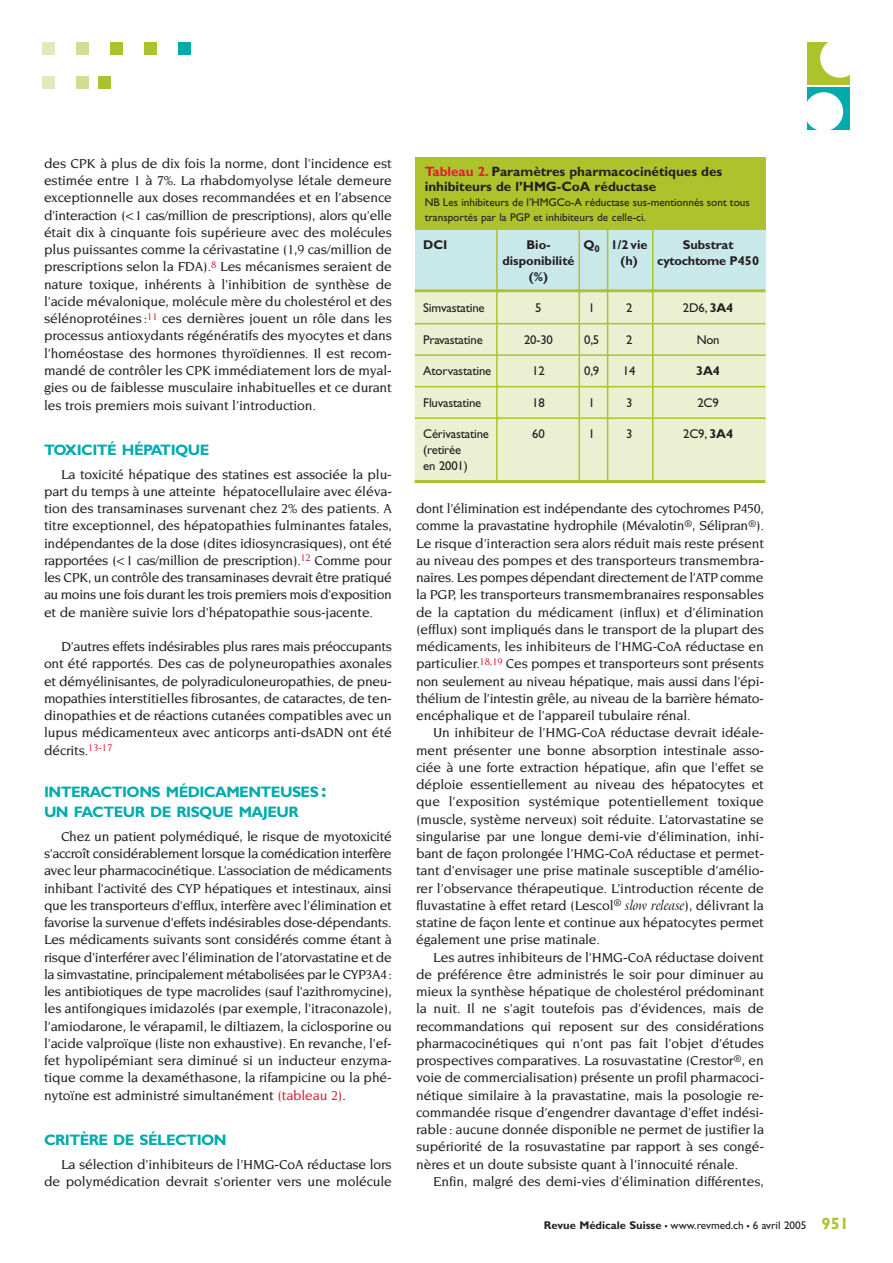
<style>
.page{position:relative;width:893px;height:1263px;background:#fff}
.page>*{position:absolute;margin:0;border:0;box-sizing:border-box;transform-origin:0 0}
.t1{font:700 15.15px/19.5px "Gill Sans";letter-spacing:-.035em;color:#00aaad}
.t2{font:500 13.95px/17.2px "Novarese";letter-spacing:-.01em;color:#231f20;text-align:justify}
.t3{font:700 13.5px/15px "Gill Sans";color:#231f20}
.t4{font:12.75px/15.8px "Gill Sans";letter-spacing:-.015em;color:#231f20}
.t5{font:700 12.75px "Gill Sans";color:#231f20}
.t6{font:700 12.75px "Gill Sans";letter-spacing:-.02em;color:#231f20}
.t7{font:11.25px/15px "Gill Sans";color:#231f20}
.s1{font-size:20.25px}
.s2{color:#da2031}
.s3{font-weight:700}
.s4{font-family:"Arrus BT";font-weight:400;font-style:italic}
.s5{font-weight:700;font-size:16.5px}
.s6{font-weight:700;font-size:16.5px;color:#acc32b}
</style>
<div class="page">
<div style="left:179px;top:43px;width:12px;height:12px;background:#00aaad"></div>
<div style="left:145px;top:43px;width:12px;height:12px;background:#acc32b"></div>
<div style="left:111px;top:43px;width:12px;height:12px;background:#acc32b"></div>
<div style="left:77px;top:43px;width:12px;height:12px;background:#d2dd93"></div>
<div style="left:43px;top:43px;width:12px;height:12px;background:#e2eabc"></div>
<div style="left:99px;top:77px;width:12px;height:12px;background:#acc32b"></div>
<div style="left:77px;top:77px;width:12px;height:12px;background:#d2dd93"></div>
<div style="left:43px;top:77px;width:12px;height:12px;background:#e2eabc"></div>
<svg style="left:838px;top:87px;width:12px;height:1px"></svg>
<div style="left:807px;top:43px;width:43px;height:42px;background:#acc32b"></div>
<div style="left:820px;top:38px;width:39px;height:40px;background:#fff;border-radius:50%"></div>
<div style="left:807px;top:88px;width:43px;height:42px;background:#00aaad"></div>
<div style="left:804px;top:92px;width:39px;height:39px;background:#fff;border-radius:50%"></div>
<div style="left:415px;top:289px;width:350px;height:192px;background:#ebf0d2"></div>
<div style="left:415px;top:227px;width:350px;height:62px;background:#c8e8ea"></div>
<hr style="left:415px;top:289px;width:350px;height:3px;background:#acc32b">
<hr style="left:415px;top:323px;width:350px;height:1px;background:#acc32b">
<hr style="left:415px;top:354px;width:350px;height:2px;background:#acc32b">
<hr style="left:415px;top:386px;width:350px;height:1px;background:#acc32b">
<hr style="left:415px;top:417px;width:350px;height:2px;background:#acc32b">
<hr style="left:496px;top:228px;width:2px;height:253px;background:#acc32b">
<hr style="left:578px;top:228px;width:2px;height:253px;background:#acc32b">
<hr style="left:415px;top:480px;width:350px;height:3px;background:#acc32b">
<div style="left:415px;top:157px;width:350px;height:72px;background:#acc32b"></div>
<hr style="left:652px;top:227px;width:1px;height:254px;background:#acc32b">
<hr style="left:607px;top:227px;width:1px;height:254px;background:#acc32b">
<p class="t2" style="left:44px;top:155px;width:349px">des CPK à plus de dix fois la norme, dont l’incidence est estimée entre 1 à 7%. La rhabdomyolyse létale demeure exceptionnelle aux doses recommandées et en l’absence d’interaction (&lt;1 cas/million de prescriptions), alors qu’elle était dix à cinquante fois supérieure avec des molécules plus puissantes comme la cérivastatine (1,9 cas/million de prescriptions selon la FDA).<sup>8</sup> Les mécanismes seraient de nature toxique, inhérents à l’inhibition de synthèse de l’acide mévalonique, molécule mère du cholestérol et des sélénoprotéines :<sup>11</sup> ces dernières jouent un rôle dans les processus antioxydants régénératifs des myocytes et dans l’homéostase des hormones thyroïdiennes. Il est recom&shy;mandé de contrôler les CPK immédiatement lors de myal&shy;gies ou de faiblesse musculaire inhabituelles et ce durant les trois premiers mois suivant l’introduction.</p>
<p class="t1" style="left:44px;top:441px;width:167px">TOXICITÉ HÉPATIQUE</p>
<p class="t2" style="left:44px;top:466px;width:349px;text-indent:17px">La toxicité hépatique des statines est associée la plu&shy;part du temps à une atteinte hépatocellulaire avec éléva&shy;tion des transaminases survenant chez 2% des patients. A titre exceptionnel, des hépatopathies fulminantes fatales, indépendantes de la dose (dites idiosyncrasiques), ont été rapportées (&lt;1 cas/million de prescription).<sup>12</sup> Comme pour les CPK, un contrôle des transaminases devrait être pratiqué au moins une fois durant les trois premiers mois d’exposition et de manière suivie lors d’hépatopathie sous-jacente.</p>
<p class="t2" style="left:44px;top:638px;width:349px;text-indent:17px">D’autres effets indésirables plus rares mais préoccupants ont été rapportés. Des cas de polyneuropathies axonales et démyélinisantes, de polyradiculoneuropathies, de pneu&shy;mopathies interstitielles fibrosantes, de cataractes, de ten&shy;dinopathies et de réactions cutanées compatibles avec un lupus médicamenteux avec anticorps anti-dsADN ont été décrits.<sup>13-17</sup></p>
<p class="t1" style="left:44px;top:784px;width:284px">INTERACTIONS MÉDICAMENTEUSES <span class="s1">:<br></span>UN FACTEUR DE RISQUE MAJEUR</p>
<p class="t2" style="left:44px;top:828px;width:349px;text-indent:17px">Chez un patient polymédiqué, le risque de myotoxicité s’accroît considérablement lorsque la comédication interfère avec leur pharmacocinétique. L’association de médicaments inhibant l’activité des CYP hépatiques et intestinaux, ainsi que les transporteurs d’efflux, interfère avec l’élimination et favorise la survenue d’effets indésirables dose-dépendants.<br>Les médicaments suivants sont considérés comme étant à risque d’interférer avec l’élimination de l’atorvastatine et de la simvastatine, principalement métabolisées par le CYP3A4: les antibiotiques de type macrolides (sauf l’azithromycine), les antifongiques imidazolés (par exemple, l’itraconazole), l’amiodarone, le vérapamil, le diltiazem, la ciclosporine ou l’acide valproïque (liste non exhaustive). En revanche, l’ef&shy;fet hypolipémiant sera diminué si un inducteur enzyma&shy;tique comme la dexaméthasone, la rifampicine ou la phé&shy;nytoïne est administré simultanément <span class="s2">(tableau 2)</span>.</p>
<p class="t1" style="left:44px;top:1131px;width:184px">CRITÈRE DE SÉLECTION</p>
<p class="t2" style="left:44px;top:1156px;width:349px;text-align:right">La sélection d’inhibiteurs de l’HMG-CoA réductase lors de polymédication devrait s’orienter vers une molécule</p>
<p class="t3" style="left:425px;top:165px;width:299px"><span class="s2">Tableau 2.</span> Paramètres pharmacocinétiques des inhibiteurs de l’HMG-CoA réductase</p>
<p class="t7" style="left:425px;top:196px;width:327px">NB Les inhibiteurs de l’HMGCo-A réductase sus-mentionnés sont tous transportés par la PGP et inhibiteurs de celle-ci.</p>
<p class="t5" style="left:423px;top:240px;width:26px">DCI</p>
<p class="t5" style="left:526px;top:240px;width:26px">Bio-</p>
<p class="t5" style="left:583px;top:240px;width:66px">Q<sub>0</sub> 1/2 vie</p>
<p class="t5" style="left:683px;top:240px;width:52px">Substrat</p>
<p class="t5" style="left:502px;top:256px;width:74px">disponibilité</p>
<p class="t6" style="left:621px;top:256px;width:140px">(h) cytochtome P450</p>
<p class="t5" style="left:529px;top:272px;width:20px">(%)</p>
<p class="t4" style="left:423px;top:301px;width:63px">Simvastatine</p>
<p class="t4" style="left:535px;top:301px;width:8px">5</p>
<p class="t4" style="left:589px;top:301px;width:8px">1</p>
<p class="t4" style="left:626px;top:301px;width:8px">2</p>
<p class="t4" style="left:683px;top:301px;width:52px">2D6, <span class="s3">3A4</span></p>
<p class="t4" style="left:423px;top:333px;width:61px">Pravastatine</p>
<p class="t4" style="left:524px;top:333px;width:30px">20-30</p>
<p class="t4" style="left:584px;top:333px;width:17px">0,5</p>
<p class="t4" style="left:626px;top:333px;width:8px">2</p>
<p class="t4" style="left:697px;top:333px;width:24px">Non</p>
<p class="t4" style="left:423px;top:364px;width:70px">Atorvastatine</p>
<p class="t4" style="left:532px;top:364px;width:14px">12</p>
<p class="t4" style="left:584px;top:364px;width:17px">0,9</p>
<p class="t4" style="left:623px;top:364px;width:14px">14</p>
<p class="t5" style="left:696px;top:366px;width:25px">3A4</p>
<p class="t4" style="left:423px;top:396px;width:60px">Fluvastatine</p>
<p class="t4" style="left:532px;top:396px;width:14px">18</p>
<p class="t4" style="left:589px;top:396px;width:8px">1</p>
<p class="t4" style="left:626px;top:396px;width:8px">3</p>
<p class="t4" style="left:697px;top:396px;width:23px">2C9</p>
<p class="t4" style="left:423px;top:427px;width:67px">Cérivastatine</p>
<p class="t4" style="left:532px;top:427px;width:14px">60</p>
<p class="t4" style="left:589px;top:427px;width:8px">1</p>
<p class="t4" style="left:626px;top:427px;width:8px">3</p>
<p class="t4" style="left:683px;top:427px;width:51px">2C9, <span class="s3">3A4</span></p>
<p class="t4" style="left:423px;top:443px;width:46px">(retirée en 2001)</p>
<p class="t2" style="left:416px;top:500px;width:349px">dont l’élimination est indépendante des cytochromes P450, comme la pravastatine hydrophile (Mévalotin<sup>®</sup>, Sélipran<sup>®</sup>).<br>Le risque d’interaction sera alors réduit mais reste présent au niveau des pompes et des transporteurs transmembra&shy;naires. Les pompes dépendant directement de l’ATP comme la PGP, les transporteurs transmembranaires responsables de la captation du médicament (influx) et d’élimination (efflux) sont impliqués dans le transport de la plupart des médicaments, les inhibiteurs de l’HMG-CoA réductase en particulier.<sup>18,19</sup> Ces pompes et transporteurs sont présents non seulement au niveau hépatique, mais aussi dans l’épi&shy;thélium de l’intestin grêle, au niveau de la barrière hémato&shy;encéphalique et de l’appareil tubulaire rénal.</p>
<p class="t2" style="left:416px;top:725px;width:349px;text-indent:17px">Un inhibiteur de l’HMG-CoA réductase devrait idéale&shy;ment présenter une bonne absorption intestinale asso&shy;ciée à une forte extraction hépatique, afin que l’effet se déploie essentiellement au niveau des hépatocytes et que l’exposition systémique potentiellement toxique (muscle, système nerveux) soit réduite. L’atorvastatine se singularise par une longue demi-vie d’élimination, inhi&shy;bant de façon prolongée l’HMG-CoA réductase et permet&shy;tant d’envisager une prise matinale susceptible d’amélio&shy;rer l’observance thérapeutique. L’introduction récente de fluvastatine à effet retard (Lescol<sup>®</sup> <span class="s4">slow release</span>), délivrant la statine de façon lente et continue aux hépatocytes permet également une prise matinale.</p>
<p class="t2" style="left:416px;top:949px;width:349px;text-indent:17px">Les autres inhibiteurs de l’HMG-CoA réductase doivent de préférence être administrés le soir pour diminuer au mieux la synthèse hépatique de cholestérol prédominant la nuit. Il ne s’agit toutefois pas d’évidences, mais de recommandations qui reposent sur des considérations pharmacocinétiques qui n’ont pas fait l’objet d’études prospectives comparatives. La rosuvastatine (Crestor<sup>®</sup>, en voie de commercialisation) présente un profil pharmacoci&shy;nétique similaire à la pravastatine, mais la posologie re&shy;commandée risque d’engendrer davantage d’effet indési&shy;rable : aucune donnée disponible ne permet de justifier la supériorité de la rosuvastatine par rapport à ses congé&shy;nères et un doute subsiste quant à l’innocuité rénale.</p>
<p class="t2" style="left:433px;top:1173px;width:332px">Enfin, malgré des demi-vies d’élimination différentes,</p>
<p class="t7" style="left:544px;top:1219px;width:306px"><span class="s3">Revue Médicale Suisse</span> <span class="s5">–</span> www.revmed.ch <span class="s5">–</span> 6 avril 2005 <span class="s6">951</span></p>
</div>
